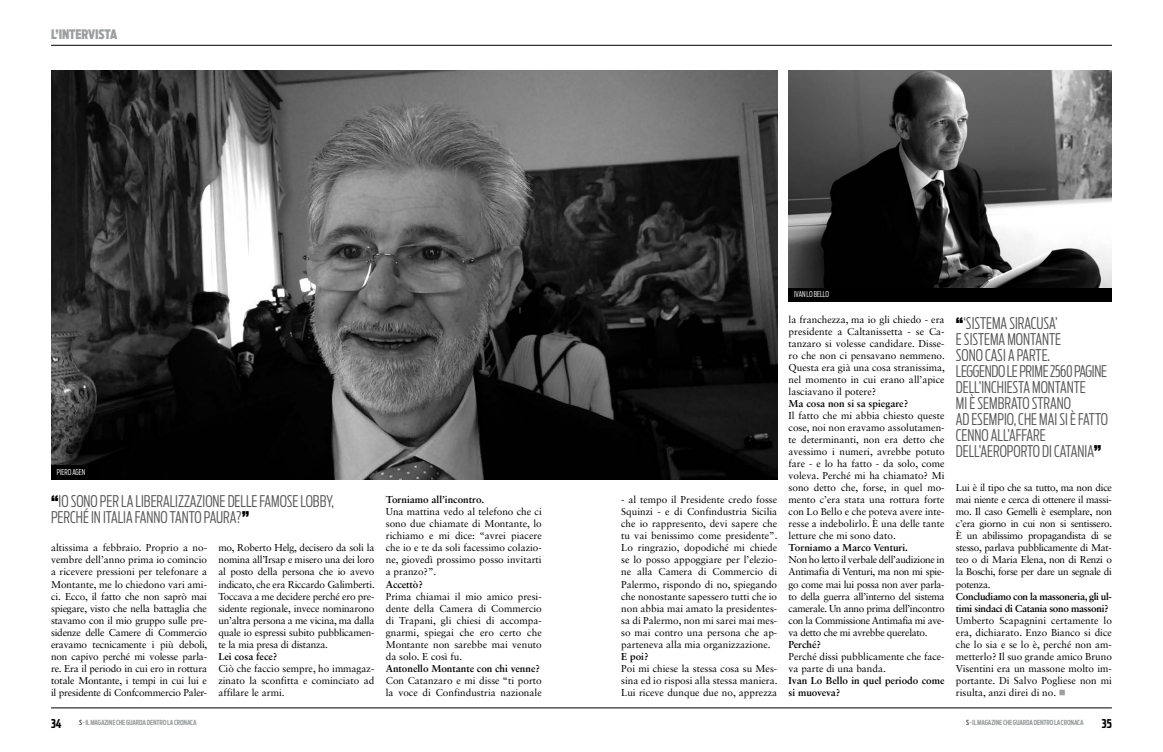
<style>
.page{position:relative;width:1163px;height:752px;background:#fff}
.page>*{position:absolute;margin:0;border:0;box-sizing:border-box;transform-origin:0 0}
.t1{font:300 16px/16px "Antenna Extra Cond";color:#58585a}
.t2{font:900 13px "Antenna Extra Cond";letter-spacing:-.01em;color:#9c9e9f}
.t3{font:700 12px "Antenna Extra Cond";color:#000}
.t4{font:10px/12px "Sabon LT Std";color:#000;text-align:justify}
.t5{font:700 10px/12px "Sabon LT Std";color:#000}
.t6{font:700 10px/12px "Sabon LT Std";letter-spacing:-.03em;color:#000}
.t7{font:300 8px "Antenna Extra Cond";color:#fff}
.t8{font:700 7px "Antenna Extra Cond";letter-spacing:-.02em;color:#9c9e9f}
.s1{font-weight:900;color:#000}
.s2{color:#9c9e9f}
.s3{color:#58585a}
</style>
<div class="page">
<hr style="left:51px;top:45px;width:1060px;height:1px;background:#000">
<hr style="left:51px;top:707px;width:1060px;height:1px;background:#000">
<img style="left:51px;top:71px;width:726px;height:408px">
<div style="left:51px;top:465px;width:48px;height:14px;background:#000"></div>
<div style="left:788px;top:287px;width:323px;height:14px;background:#000"></div>
<img style="left:788px;top:71px;width:323px;height:216px">
<h2 class="t2" style="left:51px;top:26px;width:68px">L’INTERVISTA</h2>
<p class="t7" style="left:57px;top:467px;width:30px">PIERO AGEN</p>
<h1 class="t1" style="left:51px;top:493px;width:284px"><span class="s1">“</span>IO SONO PER LA LIBERALIZZAZIONE DELLE FAMOSE LOBBY,<br>PERCHÉ IN ITALIA FANNO TANTO PAURA?<span class="s1">”</span></h1>
<p class="t4" style="left:51px;top:541px;width:158px">altissima a febbraio. Proprio a no&shy;vembre dell’anno prima io comincio a ricevere pressioni per telefonare a Montante, me lo chiedono vari ami&shy;ci. Ecco, il fatto che non saprò mai spiegare, visto che nella battaglia che stavamo con il mio gruppo sulle pre&shy;sidenze delle Camere di Commercio eravamo tecnicamente i più deboli, non capivo perché mi volesse parla&shy;re. Era il periodo in cui ero in rottura totale Montante, i tempi in cui lui e il presidente di Confcommercio Paler-</p>
<p class="t4" style="left:218px;top:541px;width:158px">mo, Roberto Helg, decisero da soli la nomina all’Irsap e misero una dei loro al posto della persona che io avevo indicato, che era Riccardo Galimberti.<br>Toccava a me decidere perché ero pre&shy;sidente regionale, invece nominarono un’altra persona a me vicina, ma dalla quale io espressi subito pubblicamen&shy;te la mia presa di distanza.</p>
<p class="t5" style="left:218px;top:649px;width:60px">Lei cosa fece?</p>
<p class="t4" style="left:218px;top:661px;width:157px">Ciò che faccio sempre, ho immagaz&shy;zinato la sconfitta e cominciato ad affilare le armi.</p>
<p class="t5" style="left:386px;top:493px;width:100px">Torniamo all’incontro.</p>
<p class="t4" style="left:386px;top:505px;width:157px">Una mattina vedo al telefono che ci sono due chiamate di Montante, lo richiamo e mi dice: “avrei piacere che io e te da soli facessimo colazio&shy;ne, giovedì prossimo posso invitarti a pranzo?”.</p>
<p class="t5" style="left:386px;top:577px;width:39px">Accettò?</p>
<p class="t4" style="left:386px;top:589px;width:157px">Prima chiamai il mio amico presi&shy;dente della Camera di Commercio di Trapani, gli chiesi di accompa&shy;gnarmi, spiegai che ero certo che Montante non sarebbe mai venuto da solo. E così fu.</p>
<p class="t5" style="left:386px;top:661px;width:156px">Antonello Montante con chi venne?</p>
<p class="t4" style="left:386px;top:673px;width:157px">Con Catanzaro e mi disse “ti porto la voce di Confindustria nazionale</p>
<p class="t4" style="left:621px;top:493px;width:158px">- al tempo il Presidente credo fosse Squinzi - e di Confindustria Sicilia che io rappresento, devi sapere che tu vai benissimo come presidente”.<br>Lo ringrazio, dopodiché mi chiede se lo posso appoggiare per l’elezio&shy;ne alla Camera di Commercio di Palermo, rispondo di no, spiegando che nonostante sapessero tutti che io non abbia mai amato la presidentes&shy;sa di Palermo, non mi sarei mai mes&shy;so mai contro una persona che ap&shy;parteneva alla mia organizzazione.</p>
<p class="t5" style="left:621px;top:649px;width:29px">E poi?</p>
<p class="t4" style="left:621px;top:661px;width:158px">Poi mi chiese la stessa cosa su Mes&shy;sina ed io risposi alla stessa maniera.<br>Lui riceve dunque due no, apprezza</p>
<p class="t7" style="left:794px;top:289px;width:36px">IVAN LO BELLO</p>
<p class="t4" style="left:788px;top:313px;width:158px">la franchezza, ma io gli chiedo - era presidente a Caltanissetta - se Ca&shy;tanzaro si volesse candidare. Disse&shy;ro che non ci pensavano nemmeno.<br>Questa era già una cosa stranissima, nel momento in cui erano all’apice lasciavano il potere?</p>
<p class="t5" style="left:788px;top:397px;width:121px">Ma cosa non si sa spiegare?</p>
<p class="t4" style="left:788px;top:409px;width:157px">Il fatto che mi abbia chiesto queste cose, noi non eravamo assolutamen&shy;te determinanti, non era detto che avessimo i numeri, avrebbe potuto fare - e lo ha fatto - da solo, come voleva. Perché mi ha chiamato? Mi sono detto che, forse, in quel mo&shy;mento c’era stata una rottura forte con Lo Bello e che poteva avere inte&shy;resse a indebolirlo. È una delle tante letture che mi sono dato.</p>
<p class="t5" style="left:788px;top:541px;width:121px">Torniamo a Marco Venturi.</p>
<p class="t4" style="left:788px;top:553px;width:157px">Non ho letto il verbale dell’audizione in Antimafia di Venturi, ma non mi spie&shy;go come mai lui possa non aver parla&shy;to della guerra all’interno del sistema camerale. Un anno prima dell’incontro con la Commissione Antimafia mi ave&shy;va detto che mi avrebbe querelato.</p>
<p class="t5" style="left:788px;top:637px;width:34px">Perché?</p>
<p class="t4" style="left:788px;top:649px;width:157px">Perché dissi pubblicamente che face&shy;va parte di una banda.</p>
<p class="t5" style="left:788px;top:673px;width:157px">Ivan Lo Bello in quel periodo come si muoveva?</p>
<h1 class="t1" style="left:955px;top:315px;width:154px"><span class="s1">“</span>‘SISTEMA SIRACUSA’<br>E SISTEMA MONTANTE<br>SONO CASI A PARTE.<br>LEGGENDO LE PRIME 2560 PAGINE<br>DELL’INCHIESTA MONTANTE<br>MI È SEMBRATO STRANO<br>AD ESEMPIO, CHE MAI SI È FATTO<br>CENNO ALL’AFFARE<br>DELL’AEROPORTO DI CATANIA<span class="s1">”</span></h1>
<p class="t4" style="left:955px;top:481px;width:158px">Lui è il tipo che sa tutto, ma non dice mai niente e cerca di ottenere il massi&shy;mo. Il caso Gemelli è esemplare, non c’era giorno in cui non si sentissero.<br>È un abilissimo propagandista di se stesso, parlava pubblicamente di Mat&shy;teo o di Maria Elena, non di Renzi o la Boschi, forse per dare un segnale di potenza.</p>
<p class="t6" style="left:955px;top:589px;width:157px">Concludiamo con la massoneria, gli ul&shy;timi sindaci di Catania sono massoni?</p>
<p class="t4" style="left:955px;top:613px;width:157px">Umberto Scapagnini certamente lo era, dichiarato. Enzo Bianco si dice che lo sia e se lo è, perché non am&shy;metterlo? Il suo grande amico Bruno Visentini era un massone molto im&shy;portante. Di Salvo Pogliese non mi risulta, anzi direi di no. <span class="s2">■</span></p>
<p class="t3" style="left:51px;top:715px;width:12px">34</p>
<p class="t8" style="left:79px;top:718px;width:119px"><span class="s3">S</span> - IL MAGAZINE CHE GUARDA DENTRO LA CRONACA</p>
<p class="t8" style="left:965px;top:718px;width:119px"><span class="s3">S</span> - IL MAGAZINE CHE GUARDA DENTRO LA CRONACA</p>
<p class="t3" style="left:1101px;top:715px;width:11px">35</p>
</div>
